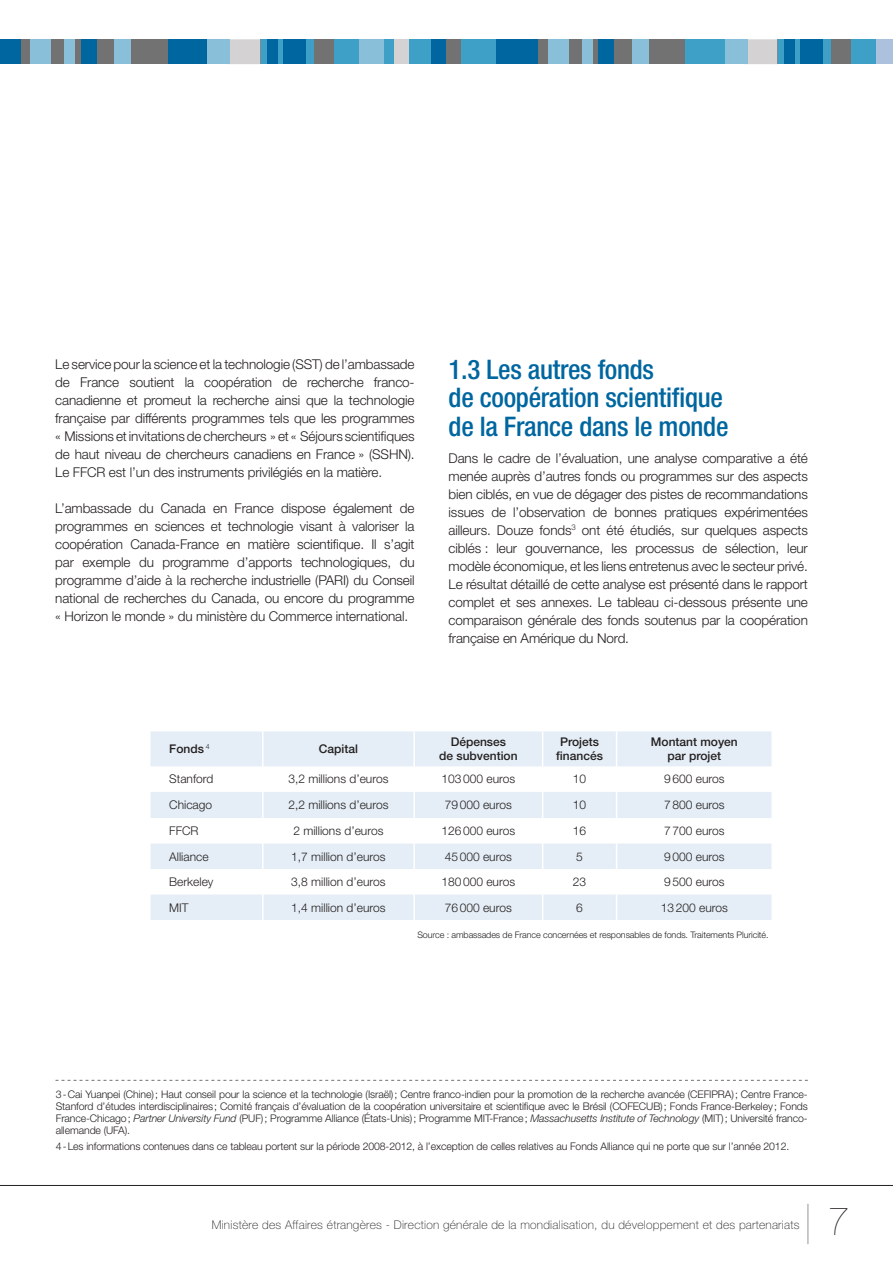
<style>
.page{position:relative;width:893px;height:1263px;background:#fff}
.page>*{position:absolute;margin:0;border:0;box-sizing:border-box;transform-origin:0 0}
.t1{font:200 39.6px "Helvetica Neue LT Std";color:#231f20}
.A_-_Titre_1_1{font:500 condensed 27px/28.5px "Helvetica Neue LT Std";letter-spacing:-.01em;color:#0066a0}
.A-_Texte_courant{font:300 13.5px/18px "Helvetica Neue LT Std";letter-spacing:-.01em;color:#231f20;text-align:justify}
.M-_Tableau_texte{font:300 12px "Helvetica Neue LT Std";color:#231f20}
.t2{font:100 12px "Helvetica Neue LT Std";letter-spacing:.02em;color:#231f20}
.M-_Tableau_texte_fat{font:500 12px/14.4px "Helvetica Neue LT Std";color:#231f20;text-align:center}
.M-_Note_bas_de_page{font:300 10.5px/12px "Helvetica Neue LT Std";letter-spacing:-.01em;color:#231f20;text-align:justify}
.M-_Note_bas_de_page-2{font:300 9px "Helvetica Neue LT Std";letter-spacing:-.01em;color:#231f20}
.s1{font-style:italic}
</style>
<div class="page">
<svg style="left:151px;top:731px;width:620px;height:189px;fill:#e5eef6"></svg>
<hr style="left:262px;top:731px;width:2px;height:35px;background:#fff">
<hr style="left:413px;top:731px;width:2px;height:35px;background:#fff">
<hr style="left:542px;top:731px;width:1px;height:35px;background:#fff">
<hr style="left:616px;top:731px;width:1px;height:35px;background:#fff">
<hr style="left:262px;top:766px;width:2px;height:26px;background:#fff">
<hr style="left:413px;top:766px;width:2px;height:26px;background:#fff">
<hr style="left:262px;top:792px;width:2px;height:26px;background:#fff">
<hr style="left:413px;top:792px;width:2px;height:26px;background:#fff">
<hr style="left:262px;top:818px;width:2px;height:25px;background:#fff">
<hr style="left:413px;top:818px;width:2px;height:25px;background:#fff">
<hr style="left:262px;top:843px;width:2px;height:26px;background:#fff">
<hr style="left:413px;top:843px;width:2px;height:26px;background:#fff">
<hr style="left:262px;top:869px;width:2px;height:25px;background:#fff">
<hr style="left:413px;top:869px;width:2px;height:25px;background:#fff">
<hr style="left:262px;top:894px;width:2px;height:26px;background:#fff">
<hr style="left:413px;top:894px;width:2px;height:26px;background:#fff">
<svg style="left:542px;top:766px;width:1px;height:154px"></svg>
<svg style="left:616px;top:766px;width:1px;height:154px"></svg>
<hr style="left:0;top:1185px;width:893px;height:1px;background:#231f20">
<hr style="left:808px;top:1204px;width:1px;height:40px;background:#939598">
<svg style="left:55px;top:1080px;width:753px;height:1px"></svg>
<div style="left:352px;top:39px;width:336px;height:25px;background:#717271"></div>
<div style="left:778px;top:39px;width:115px;height:25px;background:#3ea0c6"></div>
<div style="left:832px;top:39px;width:19px;height:25px;background:#717271"></div>
<div style="left:494px;top:39px;width:44px;height:25px;background:#0066a0"></div>
<div style="left:548px;top:39px;width:21px;height:25px;background:#8abfd9"></div>
<div style="left:582px;top:39px;width:11px;height:25px;background:#8abfd9"></div>
<div style="left:598px;top:39px;width:16px;height:25px;background:#0066a0"></div>
<div style="left:632px;top:39px;width:17px;height:25px;background:#8abfd9"></div>
<div style="left:877px;top:39px;width:16px;height:25px;background:#acc1dc"></div>
<div style="left:801px;top:39px;width:22px;height:25px;background:#0066a0"></div>
<svg style="left:747px;top:39px;width:31px;height:25px"></svg>
<div style="left:784px;top:39px;width:11px;height:25px;background:#0066a0"></div>
<div style="left:430px;top:39px;width:16px;height:25px;background:#0066a0"></div>
<div style="left:461px;top:39px;width:35px;height:25px;background:#3ea0c6"></div>
<div style="left:685px;top:39px;width:41px;height:25px;background:#3ea0c6"></div>
<div style="left:725px;top:39px;width:22px;height:25px;background:#8abfd9"></div>
<div style="left:0;top:39px;width:170px;height:25px;background:#717271"></div>
<div style="left:260px;top:39px;width:171px;height:25px;background:#3ea0c6"></div>
<div style="left:314px;top:39px;width:19px;height:25px;background:#717271"></div>
<div style="left:0;top:39px;width:20px;height:25px;background:#0066a0"></div>
<div style="left:31px;top:39px;width:20px;height:25px;background:#8abfd9"></div>
<div style="left:65px;top:39px;width:10px;height:25px;background:#8abfd9"></div>
<div style="left:81px;top:39px;width:15px;height:25px;background:#0066a0"></div>
<div style="left:115px;top:39px;width:16px;height:25px;background:#8abfd9"></div>
<div style="left:394px;top:39px;width:14px;height:25px;background:#d4d2d2"></div>
<div style="left:359px;top:39px;width:24px;height:25px;background:#8abfd9"></div>
<div style="left:283px;top:39px;width:22px;height:25px;background:#0066a0"></div>
<svg style="left:230px;top:39px;width:30px;height:25px"></svg>
<div style="left:267px;top:39px;width:10px;height:25px;background:#0066a0"></div>
<div style="left:168px;top:39px;width:41px;height:25px;background:#0066a0"></div>
<div style="left:207px;top:39px;width:23px;height:25px;background:#8abfd9"></div>
<p class="A-_Texte_courant" style="left:55px;top:355px;width:361px">Le service pour la science et la technologie (SST) de l’ambassade de France soutient la coopération de recherche franco&shy;canadienne et promeut la recherche ainsi que la technologie française par différents programmes tels que les programmes « Missions et invitations de chercheurs » et « Séjours scientifiques de haut niveau de chercheurs canadiens en France » (SSHN).<br>Le FFCR est l’un des instruments privilégiés en la matière.</p>
<p class="A-_Texte_courant" style="left:55px;top:499px;width:361px">L’ambassade du Canada en France dispose également de programmes en sciences et technologie visant à valoriser la coopération Canada-France en matière scientifique. Il s’agit par exemple du programme d’apports technologiques, du programme d’aide à la recherche industrielle (PARI) du Conseil national de recherches du Canada, ou encore du programme « Horizon le monde » du ministère du Commerce international.</p>
<p class="A_-_Titre_1_1" style="left:449px;top:354px;width:281px">1.3 Les autres fonds<br>de coopération scientifique de la France dans le monde</p>
<p class="A-_Texte_courant" style="left:449px;top:448px;width:361px">Dans le cadre de l’évaluation, une analyse comparative a été menée auprès d’autres fonds ou programmes sur des aspects bien ciblés, en vue de dégager des pistes de recommandations issues de l’observation de bonnes pratiques expérimentées ailleurs. Douze fonds<sup>3</sup> ont été étudiés, sur quelques aspects ciblés : leur gouvernance, les processus de sélection, leur modèle économique, et les liens entretenus avec le secteur privé.<br>Le résultat détaillé de cette analyse est présenté dans le rapport complet et ses annexes. Le tableau ci-dessous présente une comparaison générale des fonds soutenus par la coopération française en Amérique du Nord.</p>
<p class="M-_Tableau_texte_fat" style="left:169px;top:742px;width:42px">Fonds <sup>4</sup></p>
<p class="M-_Tableau_texte_fat" style="left:319px;top:742px;width:41px">Capital</p>
<p class="M-_Tableau_texte_fat" style="left:439px;top:734px;width:80px">Dépenses<br>de subvention</p>
<p class="M-_Tableau_texte_fat" style="left:556px;top:734px;width:48px">Projets financés</p>
<p class="M-_Tableau_texte_fat" style="left:651px;top:734px;width:88px">Montant moyen par projet</p>
<p class="M-_Tableau_texte" style="left:169px;top:772px;width:46px">Stanford</p>
<p class="M-_Tableau_texte" style="left:288px;top:772px;width:102px">3,2 millions d’euros</p>
<p class="M-_Tableau_texte" style="left:442px;top:772px;width:75px">103000 euros</p>
<p class="M-_Tableau_texte" style="left:573px;top:772px;width:15px">10</p>
<p class="M-_Tableau_texte" style="left:664px;top:772px;width:62px">9600 euros</p>
<p class="M-_Tableau_texte" style="left:169px;top:798px;width:44px">Chicago</p>
<p class="M-_Tableau_texte" style="left:288px;top:798px;width:102px">2,2 millions d’euros</p>
<p class="M-_Tableau_texte" style="left:445px;top:798px;width:69px">79000 euros</p>
<p class="M-_Tableau_texte" style="left:573px;top:798px;width:15px">10</p>
<p class="M-_Tableau_texte" style="left:664px;top:798px;width:62px">7800 euros</p>
<p class="M-_Tableau_texte" style="left:169px;top:823px;width:31px">FFCR</p>
<p class="M-_Tableau_texte" style="left:293px;top:823px;width:92px">2 millions d’euros</p>
<p class="M-_Tableau_texte" style="left:441px;top:823px;width:75px">126000 euros</p>
<p class="M-_Tableau_texte" style="left:573px;top:823px;width:15px">16</p>
<p class="M-_Tableau_texte" style="left:664px;top:823px;width:62px">7700 euros</p>
<p class="M-_Tableau_texte" style="left:169px;top:849px;width:41px">Alliance</p>
<p class="M-_Tableau_texte" style="left:291px;top:849px;width:96px">1,7 million d’euros</p>
<p class="M-_Tableau_texte" style="left:445px;top:849px;width:69px">45000 euros</p>
<p class="M-_Tableau_texte" style="left:576px;top:849px;width:8px">5</p>
<p class="M-_Tableau_texte" style="left:664px;top:849px;width:62px">9000 euros</p>
<p class="M-_Tableau_texte" style="left:169px;top:874px;width:46px">Berkeley</p>
<p class="M-_Tableau_texte" style="left:291px;top:874px;width:96px">3,8 million d’euros</p>
<p class="M-_Tableau_texte" style="left:441px;top:874px;width:75px">180000 euros</p>
<p class="M-_Tableau_texte" style="left:573px;top:874px;width:15px">23</p>
<p class="M-_Tableau_texte" style="left:664px;top:874px;width:62px">9500 euros</p>
<p class="M-_Tableau_texte" style="left:169px;top:900px;width:21px">MIT</p>
<p class="M-_Tableau_texte" style="left:291px;top:900px;width:96px">1,4 million d’euros</p>
<p class="M-_Tableau_texte" style="left:445px;top:900px;width:69px">76000 euros</p>
<p class="M-_Tableau_texte" style="left:576px;top:900px;width:8px">6</p>
<p class="M-_Tableau_texte" style="left:661px;top:900px;width:68px">13200 euros</p>
<p class="M-_Note_bas_de_page-2" style="left:417px;top:929px;width:353px">Source : ambassades de France concernées et responsables de fonds. Traitements Pluricité.</p>
<p class="M-_Note_bas_de_page" style="left:56px;top:1087px;width:753px">3-Cai Yuanpei (Chine); Haut conseil pour la science et la technologie (Israël); Centre franco-indien pour la promotion de la recherche avancée (CEFIPRA); Centre France-Stanford d’études interdisciplinaires; Comité français d’évaluation de la coopération universitaire et scientifique avec le Brésil (COFECUB); Fonds France-Berkeley; Fonds France-Chicago; <span class="s1">Partner University Fund</span> (PUF); Programme Alliance (États-Unis); Programme MIT-France; <span class="s1">Massachusetts Institute of Technology</span> (MIT); Université franco&shy;allemande (UFA).</p>
<p class="M-_Note_bas_de_page" style="left:56px;top:1140px;width:735px">4-Les informations contenues dans ce tableau portent sur la période 2008-2012, à l’exception de celles relatives au Fonds Alliance qui ne porte que sur l’année 2012.</p>
<p class="t2" style="left:212px;top:1218px;width:589px">Ministère des Affaires étrangères - Direction générale de la mondialisation, du développement et des partenariats</p>
<h1 class="t1" style="left:828px;top:1198px;width:24px">7</h1>
</div>
